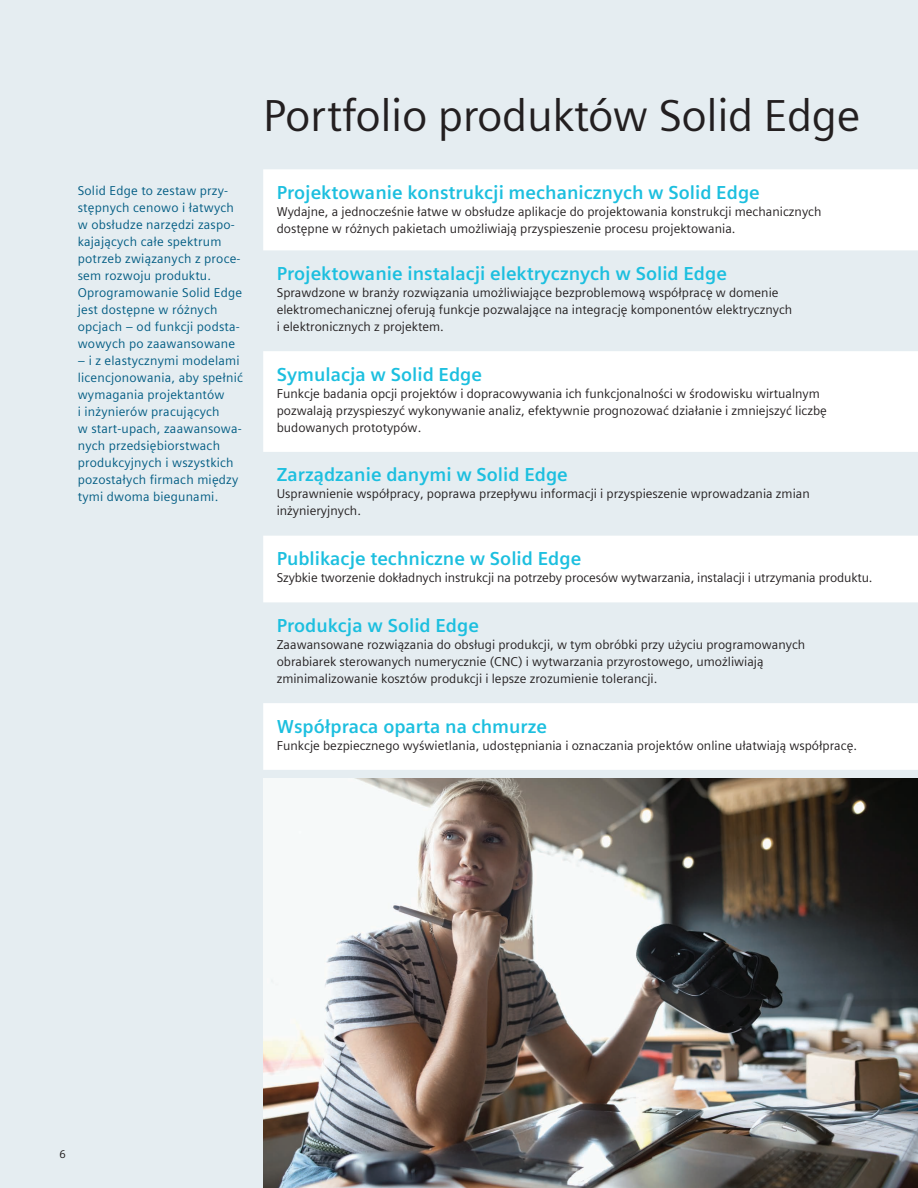
<style>
.page{position:relative;width:918px;height:1188px;background:#e5edf1}
.page>*{position:absolute;margin:0;border:0;box-sizing:border-box;transform-origin:0 0}
.Headline_30pt_120__N{font:45px "Siemens Sans";letter-spacing:-.01em;color:#231f20}
.Subhead_Intro_Lt_Blu{font:700 18.75px "Siemens Sans Global";color:#1cbfdf}
.Subhead_Intro_Lt_Blu-2{font:12.75px/17px "Siemens Sans Global";color:#231f20}
.Italic_quotes_blue{font:12.75px/17px "Siemens Sans Global";letter-spacing:.015em;color:#015c83}
.t1{font:11.25px "Siemens Sans";color:#231f20}
</style>
<div class="page">
<img style="left:263px;top:778px;width:655px;height:410px">
<svg style="left:263px;top:169px;width:655px;height:601px;fill:#fff"></svg>
<p class="Italic_quotes_blue" style="left:78px;top:182px;width:166px">Solid Edge to zestaw przy&shy;stępnych cenowo i łatwych w obsłudze narzędzi zaspo&shy;kajających całe spektrum potrzeb związanych z proce&shy;sem rozwoju produktu.<br>Oprogramowanie Solid Edge jest dostępne w różnych opcjach – od funkcji podsta&shy;wowych po zaawansowane</p>
<p class="Italic_quotes_blue" style="left:78px;top:352px;width:167px">– i z elastycznymi modelami licencjonowania, aby spełnić wymagania projektantów<br>i inżynierów pracujących<br>w start-upach, zaawansowa&shy;nych przedsiębiorstwach produkcyjnych i wszystkich pozostałych firmach między tymi dwoma biegunami.</p>
<p class="Headline_30pt_120__N" style="left:263px;top:81px;width:599px">Portfolio produktów Solid Edge</p>
<p class="Subhead_Intro_Lt_Blu" style="left:277px;top:178px;width:485px">Projektowanie konstrukcji mechanicznych w Solid Edge</p>
<p class="Subhead_Intro_Lt_Blu-2" style="left:277px;top:203px;width:546px">Wydajne, a jednocześnie łatwe w obsłudze aplikacje do projektowania konstrukcji mechanicznych dostępne w różnych pakietach umożliwiają przyspieszenie procesu projektowania.</p>
<p class="Subhead_Intro_Lt_Blu" style="left:277px;top:259px;width:452px">Projektowanie instalacji elektrycznych w Solid Edge</p>
<p class="Subhead_Intro_Lt_Blu-2" style="left:277px;top:284px;width:517px">Sprawdzone w branży rozwiązania umożliwiające bezproblemową współpracę w domenie elektromechanicznej oferują funkcje pozwalające na integrację komponentów elektrycznych i elektronicznych z projektem.</p>
<p class="Subhead_Intro_Lt_Blu" style="left:277px;top:360px;width:207px">Symulacja w Solid Edge</p>
<p class="Subhead_Intro_Lt_Blu-2" style="left:277px;top:385px;width:552px">Funkcje badania opcji projektów i dopracowywania ich funkcjonalności w środowisku wirtualnym pozwalają przyspieszyć wykonywanie analiz, efektywnie prognozować działanie i zmniejszyć liczbę budowanych prototypów.</p>
<p class="Subhead_Intro_Lt_Blu" style="left:277px;top:461px;width:293px">Zarządzanie danymi w Solid Edge</p>
<p class="Subhead_Intro_Lt_Blu-2" style="left:277px;top:486px;width:535px">Usprawnienie współpracy, poprawa przepływu informacji i przyspieszenie wprowadzania zmian inżynieryjnych.</p>
<p class="Subhead_Intro_Lt_Blu" style="left:277px;top:544px;width:306px">Publikacje techniczne w Solid Edge</p>
<p class="Subhead_Intro_Lt_Blu-2" style="left:277px;top:569px;width:597px">Szybkie tworzenie dokładnych instrukcji na potrzeby procesów wytwarzania, instalacji i utrzymania produktu.</p>
<p class="Subhead_Intro_Lt_Blu" style="left:277px;top:611px;width:204px">Produkcja w Solid Edge</p>
<p class="Subhead_Intro_Lt_Blu-2" style="left:277px;top:636px;width:530px">Zaawansowane rozwiązania do obsługi produkcji, w tym obróbki przy użyciu programowanych obrabiarek sterowanych numerycznie (CNC) i wytwarzania przyrostowego, umożliwiają zminimalizowanie kosztów produkcji i lepsze zrozumienie tolerancji.</p>
<p class="Subhead_Intro_Lt_Blu" style="left:277px;top:712px;width:272px">Współpraca oparta na chmurze</p>
<p class="Subhead_Intro_Lt_Blu-2" style="left:277px;top:737px;width:582px">Funkcje bezpiecznego wyświetlania, udostępniania i oznaczania projektów online ułatwiają współpracę.</p>
<p class="t1" style="left:60px;top:1146px;width:8px">6</p>
</div>
